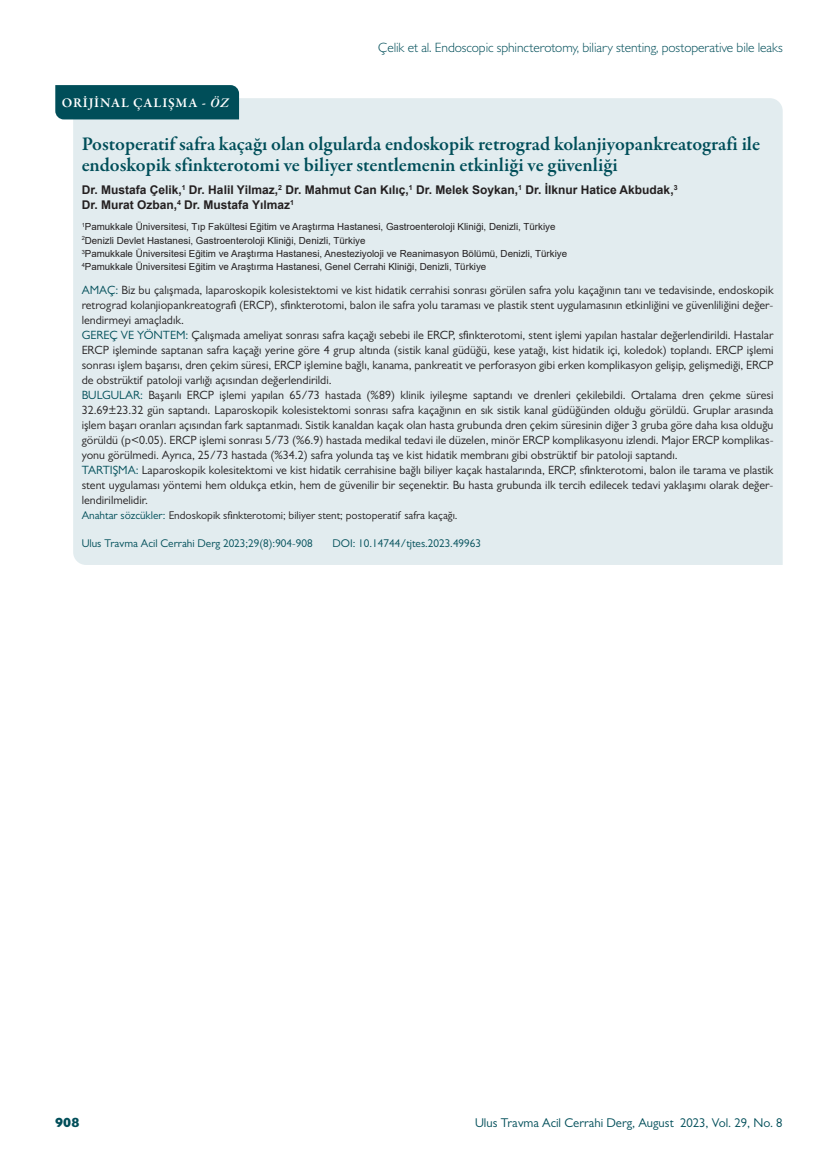
<style>
.page{position:relative;width:838px;height:1170px;background:#fff}
.page>*{position:absolute;margin:0;border:0;box-sizing:border-box;transform-origin:0 0}
.t1{font:600 19.5px/21px "Garamond Premr Pro";color:#004e59}
.t2{font:300 13.5px "Gill Sans MT Pro";letter-spacing:-.005em;color:#004e59}
.t3{font:600 13.5px "Garamond Premr Pro";letter-spacing:.06em;color:#fff}
.t4{font:800 13.5px "Gill Sans MT Pro";color:#004e59}
.t5{font:12.75px "Gill Sans MT Pro";color:#004e59}
.t6{font:12px/15px "Gill Sans MT Pro";color:#231f20}
.t7{font:700 12px/14.4px "Arial";color:#231f20}
.t8{font:11.25px "Gill Sans MT Pro";color:#231f20}
.t9{font:11.25px "Gill Sans MT Pro";color:#004e59}
.t10{font:9.75px/13.2px "Arial";color:#231f20}
.s1{font-style:italic}
.s2{color:#004e59}
</style>
<div class="page">
<div style="left:73px;top:98px;width:709px;height:467px;background:#e2ecef"></div>
<div style="left:55px;top:85px;width:184px;height:34px;background:#004e59"></div>
<p class="t3" style="left:62px;top:95px;width:168px">ORİJİNAL ÇALIŞMA - <span class="s1">ÖZ</span></p>
<p class="t2" style="left:378px;top:39px;width:406px">Çelik et al. Endoscopic sphincterotomy, biliary stenting, postoperative bile leaks</p>
<h1 class="t1" style="left:82px;top:134px;width:680px">Postoperatif safra kaçağı olan olgularda endoskopik retrograd kolanjiyopankreatografi ile endoskopik sfinkterotomi ve biliyer stentlemenin etkinliği ve güvenliği</h1>
<p class="t7" style="left:82px;top:183px;width:597px">Dr. Mustafa Çelik,<sup>1</sup> Dr. Halil Yilmaz,<sup>2</sup> Dr. Mahmut Can Kılıç,<sup>1</sup> Dr. Melek Soykan,<sup>1</sup> Dr. İlknur Hatice Akbudak,<sup>3<br></sup>Dr. Murat Ozban,<sup>4</sup> Dr. Mustafa Yılmaz<sup>1</sup></p>
<p class="t10" style="left:82px;top:220px;width:487px"><sup>1</sup>Pamukkale Üniversitesi, Tıp Fakültesi Eğitim ve Araştırma Hastanesi, Gastroenteroloji Kliniği, Denizli, Türkiye <sup>2</sup>Denizli Devlet Hastanesi, Gastroenteroloji Kliniği, Denizli, Türkiye<br><sup>3</sup>Pamukkale Üniversitesi Eğitim ve Araştırma Hastanesi, Anesteziyoloji ve Reanimasyon Bölümü, Denizli, Türkiye <sup>4</sup>Pamukkale Üniversitesi Eğitim ve Araştırma Hastanesi, Genel Cerrahi Kliniği, Denizli, Türkiye</p>
<p class="t6" style="left:82px;top:282px;width:693px"><span class="s2">AMAÇ:</span> Biz bu çalışmada, laparoskopik kolesistektomi ve kist hidatik cerrahisi sonrası görülen safra yolu kaçağının tanı ve tedavisinde, endoskopik retrograd kolanjiopankreatografi (ERCP), sfinkterotomi, balon ile safra yolu taraması ve plastik stent uygulamasının etkinliğini ve güvenliliğini değer&shy;lendirmeyi amaçladık.<br><span class="s2">GEREÇ VE YÖNTEM:</span> Çalışmada ameliyat sonrası safra kaçağı sebebi ile ERCP, sfinkterotomi, stent işlemi yapılan hastalar değerlendirildi. Hastalar ERCP işleminde saptanan safra kaçağı yerine göre 4 grup altında (sistik kanal güdüğü, kese yatağı, kist hidatik içi, koledok) toplandı. ERCP işlemi sonrası işlem başarısı, dren çekim süresi, ERCP işlemine bağlı, kanama, pankreatit ve perforasyon gibi erken komplikasyon gelişip, gelişmediği, ERCP de obstrüktif patoloji varlığı açısından değerlendirildi.<br><span class="s2">BULGULAR:</span> Başarılı ERCP işlemi yapılan 65/73 hastada (%89) klinik iyileşme saptandı ve drenleri çekilebildi. Ortalama dren çekme süresi 32.69±23.32 gün saptandı. Laparoskopik kolesistektomi sonrası safra kaçağının en sık sistik kanal güdüğünden olduğu görüldü. Gruplar arasında işlem başarı oranları açısından fark saptanmadı. Sistik kanaldan kaçak olan hasta grubunda dren çekim süresinin diğer 3 gruba göre daha kısa olduğu görüldü (p&lt;0.05). ERCP işlemi sonrası 5/73 (%6.9) hastada medikal tedavi ile düzelen, minör ERCP komplikasyonu izlendi. Major ERCP komplikas&shy;yonu görülmedi. Ayrıca, 25/73 hastada (%34.2) safra yolunda taş ve kist hidatik membranı gibi obstrüktif bir patoloji saptandı.<br><span class="s2">TARTIŞMA:</span> Laparoskopik kolesitektomi ve kist hidatik cerrahisine bağlı biliyer kaçak hastalarında, ERCP, sfinkterotomi, balon ile tarama ve plastik stent uygulaması yöntemi hem oldukça etkin, hem de güvenilir bir seçenektir. Bu hasta grubunda ilk tercih edilecek tedavi yaklaşımı olarak değer&shy;lendirilmelidir.</p>
<p class="t8" style="left:82px;top:508px;width:377px"><span class="s2">Anahtar sözcükler:</span> Endoskopik sfinkterotomi; biliyer stent; postoperatif safra kaçağı.</p>
<p class="t9" style="left:82px;top:536px;width:232px">Ulus Travma Acil Cerrahi Derg 2023;29(8):904-908</p>
<p class="t9" style="left:332px;top:536px;width:150px">DOI: 10.14744/tjtes.2023.49963</p>
<p class="t4" style="left:55px;top:1114px;width:26px">908</p>
<p class="t5" style="left:475px;top:1115px;width:309px">Ulus Travma Acil Cerrahi Derg, August 2023, Vol. 29, No. 8</p>
</div>
